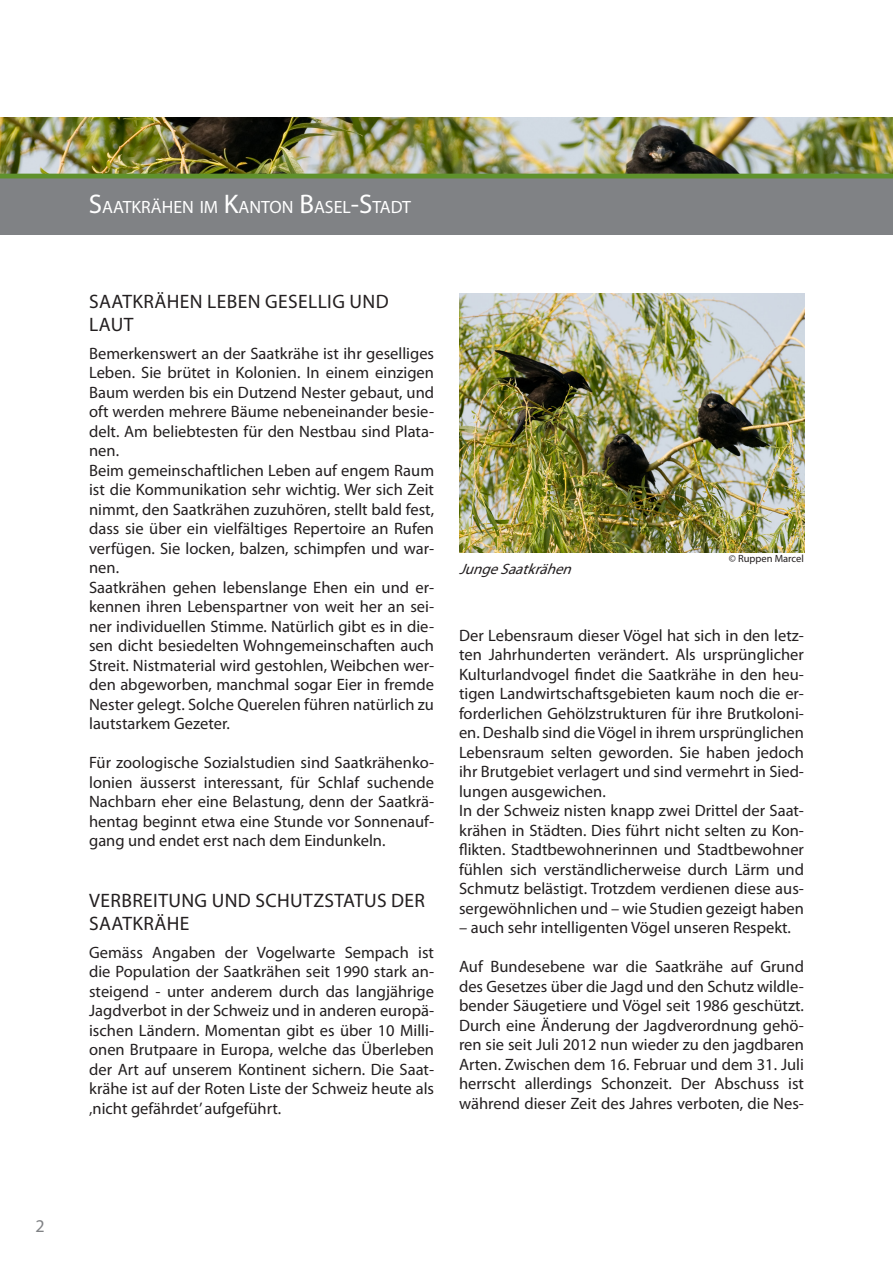
<style>
.page{position:relative;width:893px;height:1263px;background:#fff}
.page>*{position:absolute;margin:0;border:0;box-sizing:border-box;transform-origin:0 0}
.Titel_1{font:19.5px/22.5px "Myriad Pro";letter-spacing:.02em;color:#231f20}
.Seitenzahl{font:18px "Myriad Pro";color:#808285}
.t1{font:17.85px "Myriad Pro Regular SC660";color:#fff}
.Text_1{font:16.5px/19.5px "Myriad Pro";color:#231f20;text-align:justify}
.Text_1-2{font:italic 15px "Myriad Pro";color:#231f20}
.Text_1-3{font:10.5px "Myriad Pro";color:#231f20}
.s1{font-size:27px}
</style>
<div class="page">
<img style="left:0;top:117px;width:893px;height:57px">
<div style="left:0;top:176px;width:893px;height:59px;background:#808285"></div>
<img style="left:459px;top:293px;width:345px;height:259px">
<hr style="left:0;top:174px;width:893px;height:4px;background:#5f912c">
<p class="Seitenzahl" style="left:35px;top:1215px;width:11px">2</p>
<p class="t1" style="left:89px;top:196px;width:324px"><span class="s1">S</span>AATKRÄHEN IM <span class="s1">K</span>ANTON <span class="s1">B</span>ASEL<span class="s1">-S</span>TADT</p>
<p class="Titel_1" style="left:89px;top:290px;width:301px">SAATKRÄHEN LEBEN GESELLIG UND<br>LAUT</p>
<p class="Text_1" style="left:89px;top:343px;width:346px">Bemerkenswert an der Saatkrähe ist ihr geselliges Leben. Sie brütet in Kolonien. In einem einzigen Baum werden bis ein Dutzend Nester gebaut, und oft werden mehrere Bäume nebeneinander besie&shy;delt. Am beliebtesten für den Nestbau sind Plata&shy;nen.</p>
<p class="Text_1" style="left:89px;top:460px;width:346px">Beim gemeinschaftlichen Leben auf engem Raum ist die Kommunikation sehr wichtig. Wer sich Zeit nimmt, den Saatkrähen zuzuhören, stellt bald fest, dass sie über ein vielfältiges Repertoire an Rufen verfügen. Sie locken, balzen, schimpfen und war&shy;nen.</p>
<p class="Text_1" style="left:89px;top:577px;width:346px">Saatkrähen gehen lebenslange Ehen ein und er&shy;kennen ihren Lebenspartner von weit her an sei&shy;ner individuellen Stimme. Natürlich gibt es in die&shy;sen dicht besiedelten Wohngemeinschaften auch Streit. Nistmaterial wird gestohlen, Weibchen wer&shy;den abgeworben, manchmal sogar Eier in fremde Nester gelegt. Solche Querelen führen natürlich zu lautstarkem Gezeter.</p>
<p class="Text_1" style="left:89px;top:753px;width:346px">Für zoologische Sozialstudien sind Saatkrähenko&shy;lonien äusserst interessant, für Schlaf suchende Nachbarn eher eine Belastung, denn der Saatkrä&shy;hentag beginnt etwa eine Stunde vor Sonnenauf&shy;gang und endet erst nach dem Eindunkeln.</p>
<p class="Titel_1" style="left:89px;top:889px;width:337px">VERBREITUNG UND SCHUTZSTATUS DER<br>SAATKRÄHE</p>
<p class="Text_1" style="left:89px;top:942px;width:347px">Gemäss Angaben der Vogelwarte Sempach ist die Population der Saatkrähen seit 1990 stark an&shy;steigend - unter anderem durch das langjährige Jagdverbot in der Schweiz und in anderen europä&shy;ischen Ländern. Momentan gibt es über 10 Milli&shy;onen Brutpaare in Europa, welche das Überleben der Art auf unserem Kontinent sichern. Die Saat&shy;krähe ist auf der Roten Liste der Schweiz heute als ‚nicht gefährdet’ aufgeführt.</p>
<p class="Text_1-2" style="left:459px;top:559px;width:120px">JungeSaatkrähen</p>
<p class="Text_1-3" style="left:729px;top:552px;width:77px">© Ruppen Marcel</p>
<p class="Text_1" style="left:459px;top:625px;width:346px">Der Lebensraum dieser Vögel hat sich in den letz&shy;ten Jahrhunderten verändert. Als ursprünglicher Kulturlandvogel findet die Saatkrähe in den heu&shy;tigen Landwirtschaftsgebieten kaum noch die er&shy;forderlichen Gehölzstrukturen für ihre Brutkoloni&shy;en. Deshalb sind die Vögel in ihrem ursprünglichen Lebensraum selten geworden. Sie haben jedoch ihr Brutgebiet verlagert und sind vermehrt in Sied&shy;lungen ausgewichen.</p>
<p class="Text_1" style="left:459px;top:801px;width:346px">In der Schweiz nisten knapp zwei Drittel der Saat&shy;krähen in Städten. Dies führt nicht selten zu Kon&shy;flikten. Stadtbewohnerinnen und Stadtbewohner fühlen sich verständlicherweise durch Lärm und Schmutz belästigt. Trotzdem verdienen diese aus&shy;sergewöhnlichen und – wie Studien gezeigt haben</p>
<p class="Text_1" style="left:459px;top:918px;width:333px">– auch sehr intelligenten Vögel unseren Respekt.</p>
<p class="Text_1" style="left:459px;top:957px;width:346px">Auf Bundesebene war die Saatkrähe auf Grund des Gesetzes über die Jagd und den Schutz wildle&shy;bender Säugetiere und Vögel seit 1986 geschützt.<br>Durch eine Änderung der Jagdverordnung gehö&shy;ren sie seit Juli 2012 nun wieder zu den jagdbaren Arten. Zwischen dem 16. Februar und dem 31. Juli herrscht allerdings Schonzeit. Der Abschuss ist während dieser Zeit des Jahres verboten, die Nes-</p>
</div>
